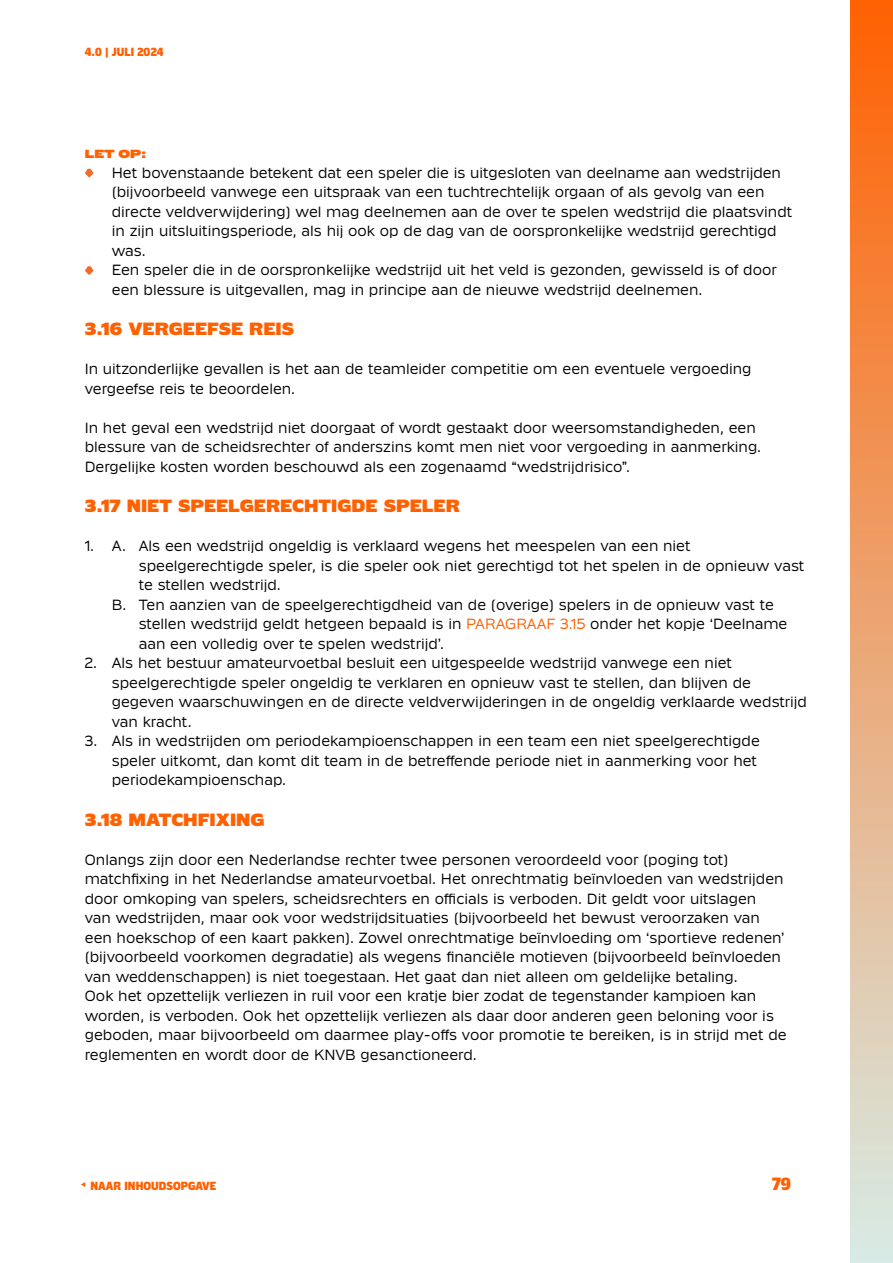
<style>
.page{position:relative;width:893px;height:1263px;background:#fff}
.page>*{position:absolute;margin:0;border:0;box-sizing:border-box;transform-origin:0 0}
.t1{font:700 18px "Klub KNVB092024";color:#ff6000}
.t2{font:700 18px "Klub KNVB072024";color:#ff6000}
.t3{font:15px/19.5px "Klub KNVB092024";color:#000}
.t4{font:700 12px "Klub KNVB072024";color:#ff6000}
.t5{font:700 12px "Klub KNVB112024";color:#ff6000}
.s1{color:#ff6000}
</style>
<div class="page">
<svg style="left:81px;top:1182px;width:4px;height:5px"></svg>
<div style="left:850px;top:0;width:43px;height:1263px;background:linear-gradient(to bottom,#ff6101,#d8ebe6)"></div>
<svg style="left:85px;top:169px;width:9px;height:9px"></svg>
<svg style="left:85px;top:266px;width:9px;height:9px"></svg>
<p class="t4" style="left:85px;top:45px;width:80px">4.0 | JULI 2024</p>
<p class="t5" style="left:85px;top:147px;width:63px">LET OP:</p>
<p class="t3" style="left:112px;top:163px;width:682px">Het bovenstaande betekent dat een speler die is uitgesloten van deelname aan wedstrijden (bijvoorbeeld vanwege een uitspraak van een tuchtrechtelijk orgaan of als gevolg van een directe veldverwijdering) wel mag deelnemen aan de over te spelen wedstrijd die plaatsvindt in zijn uitsluitingsperiode, als hij ook op de dag van de oorspronkelijke wedstrijd gerechtigd was.<br>Een speler die in de oorspronkelijke wedstrijd uit het veld is gezonden, gewisseld is of door een blessure is uitgevallen, mag in principe aan de nieuwe wedstrijd deelnemen.</p>
<p class="t1" style="left:85px;top:319px;width:211px">3.16 VERGEEFSE REIS</p>
<p class="t3" style="left:85px;top:359px;width:668px">In uitzonderlijke gevallen is het aan de teamleider competitie om een eventuele vergoeding vergeefse reis te beoordelen.</p>
<p class="t3" style="left:85px;top:418px;width:678px">In het geval een wedstrijd niet doorgaat of wordt gestaakt door weersomstandigheden, een blessure van de scheidsrechter of anderszins komt men niet voor vergoeding in aanmerking.<br>Dergelijke kosten worden beschouwd als een zogenaamd “wedstrijdrisico”.</p>
<p class="t1" style="left:85px;top:496px;width:377px">3.17 NIET SPEELGERECHTIGDE SPELER</p>
<p class="t3" style="left:85px;top:536px;width:607px">1. A. Als een wedstrijd ongeldig is verklaard wegens het meespelen van een niet</p>
<p class="t3" style="left:139px;top:556px;width:667px">speelgerechtigde speler, is die speler ook niet gerechtigd tot het spelen in de opnieuw vast</p>
<p class="t3" style="left:139px;top:575px;width:144px">te stellen wedstrijd.</p>
<p class="t3" style="left:112px;top:595px;width:664px">B. Ten aanzien van de speelgerechtigdheid van de (overige) spelers in de opnieuw vast te</p>
<p class="t3" style="left:139px;top:614px;width:650px">stellen wedstrijd geldt hetgeen bepaald is in <span class="s1">PARAGRAAF 3.15</span> onder het kopje ‘Deelname</p>
<p class="t3" style="left:139px;top:634px;width:307px">aan een volledig over te spelen wedstrijd’.</p>
<p class="t3" style="left:112px;top:653px;width:697px;text-indent:-27px">2. Als het bestuur amateurvoetbal besluit een uitgespeelde wedstrijd vanwege een niet speelgerechtigde speler ongeldig te verklaren en opnieuw vast te stellen, dan blijven de gegeven waarschuwingen en de directe veldverwijderingen in de ongeldig verklaarde wedstrijd van kracht.</p>
<p class="t3" style="left:112px;top:731px;width:649px;text-indent:-27px">3. Als in wedstrijden om periodekampioenschappen in een team een niet speelgerechtigde speler uitkomt, dan komt dit team in de betreffende periode niet in aanmerking voor het periodekampioenschap.</p>
<p class="t1" style="left:85px;top:809px;width:181px">3.18 MATCHFIXING</p>
<p class="t3" style="left:85px;top:850px;width:703px">Onlangs zijn door een Nederlandse rechter twee personen veroordeeld voor (poging tot) matchfixing in het Nederlandse amateurvoetbal. Het onrechtmatig beïnvloeden van wedstrijden door omkoping van spelers, scheidsrechters en officials is verboden. Dit geldt voor uitslagen<br>van wedstrijden, maar ook voor wedstrijdsituaties (bijvoorbeeld het bewust veroorzaken van een hoekschop of een kaart pakken). Zowel onrechtmatige beïnvloeding om ‘sportieve redenen’ (bijvoorbeeld voorkomen degradatie) als wegens financiële motieven (bijvoorbeeld beïnvloeden van weddenschappen) is niet toegestaan. Het gaat dan niet alleen om geldelijke betaling.<br>Ook het opzettelijk verliezen in ruil voor een kratje bier zodat de tegenstander kampioen kan worden, is verboden. Ook het opzettelijk verliezen als daar door anderen geen beloning voor is geboden, maar bijvoorbeeld om daarmee play-offs voor promotie te bereiken, is in strijd met de reglementen en wordt door de KNVB gesanctioneerd.</p>
<p class="t4" style="left:91px;top:1179px;width:127px">NAAR INHOUDSOPGAVE</p>
<p class="t2" style="left:772px;top:1173px;width:20px">79</p>
</div>
